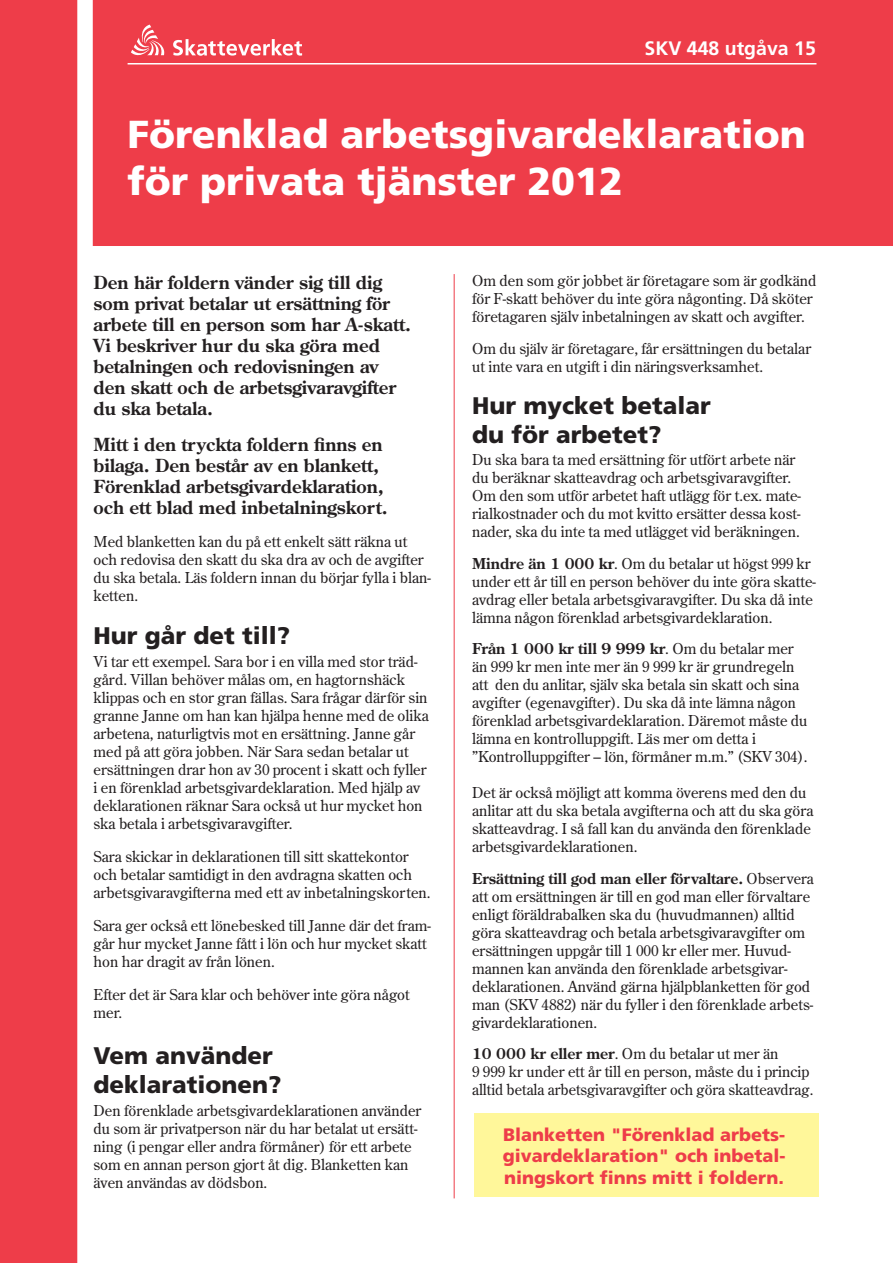
<style>
.page{position:relative;width:893px;height:1263px;background:#fff}
.page>*{position:absolute;margin:0;border:0;box-sizing:border-box;transform-origin:0 0}
.t1{font:900 39px/46.8px "Frutiger";color:#fff}
.t2{font:900 24px/28.8px "Frutiger";color:#231f20}
.t3{font:700 19.5px "Frutiger";color:#fff}
.t4{font:700 18px/21px "Century Old Style";color:#231f20}
.t5{font:900 18px/21.6px "Frutiger";color:#ee3d49;text-align:justify}
.t6{font:15px/18px "Century Old Style";color:#231f20}
.s1{font-weight:700}
</style>
<div class="page">
<div style="left:0;top:0;width:77px;height:1263px;background:#ee3d49"></div>
<div style="left:474px;top:1113px;width:344px;height:84px;background:#fff79a"></div>
<div style="left:93px;top:0;width:800px;height:246px;background:#ee3d49"></div>
<hr style="left:454px;top:274px;width:1px;height:924px;background:#ee3d49">
<svg style="left:173px;top:39px;width:129px;height:17px"></svg>
<svg style="left:131px;top:25px;width:33px;height:32px"></svg>
<hr style="left:128px;top:63px;width:688px;height:2px;background:#fff">
<h3 class="t3" style="left:644px;top:37px;width:173px">SKV 448 utgåva 15</h3>
<h1 class="t1" style="left:128px;top:110px;width:680px">Förenklad arbetsgivardeklaration för privata tjänster 2012</h1>
<p class="t4" style="left:94px;top:271px;width:319px">Den här foldern vänder sig till dig som privat betalar ut ersättning för arbete till en person som har A-skatt.<br>Vi beskriver hur du ska göra med betalningen och redovisningen av den skatt och de arbetsgivaravgifter du ska betala.</p>
<p class="t4" style="left:94px;top:433px;width:296px">Mitt i den tryckta foldern finns en bilaga. Den består av en blankett, Förenklad arbetsgivardeklaration, och ett blad med inbetalningskort.</p>
<p class="t6" style="left:94px;top:532px;width:339px">Med blanketten kan du på ett enkelt sätt räkna ut och redovisa den skatt du ska dra av och de avgifter du ska betala. Läs foldern innan du börjar fylla i blan&shy;ketten.</p>
<h2 class="t2" style="left:94px;top:621px;width:198px">Hur går det till?</h2>
<p class="t6" style="left:94px;top:652px;width:337px">Vi tar ett exempel. Sara bor i en villa med stor träd&shy;gård. Villan behöver målas om, en hagtornshäck klippas och en stor gran fällas. Sara frågar därför sin granne Janne om han kan hjälpa henne med de olika arbetena, naturligtvis mot en ersättning. Janne går med på att göra jobben. När Sara sedan betalar ut ersättningen drar hon av 30 procent i skatt och fyller i en förenklad arbetsgivardeklaration. Med hjälp av deklarationen räknar Sara också ut hur mycket hon ska betala i arbetsgivaravgifter.</p>
<p class="t6" style="left:94px;top:847px;width:339px">Sara skickar in deklarationen till sitt skattekontor och betalar samtidigt in den avdragna skatten och arbetsgivaravgifterna med ett av inbetalningskorten.</p>
<p class="t6" style="left:94px;top:916px;width:339px">Sara ger också ett lönebesked till Janne där det fram&shy;går hur mycket Janne fått i lön och hur mycket skatt hon har dragit av från lönen.</p>
<p class="t6" style="left:94px;top:985px;width:318px">Efter det är Sara klar och behöver inte göra något mer.</p>
<h2 class="t2" style="left:94px;top:1041px;width:190px">Vem använder deklarationen?</h2>
<p class="t6" style="left:94px;top:1100px;width:329px">Den förenklade arbetsgivardeklarationen använder du som är privatperson när du har betalat ut ersätt&shy;ning (i pengar eller andra förmåner) för ett arbete som en annan person gjort åt dig. Blanketten kan även användas av dödsbon.</p>
<p class="t6" style="left:472px;top:271px;width:346px">Om den som gör jobbet är företagare som är godkänd för F-skatt behöver du inte göra någonting. Då sköter företagaren själv inbetalningen av skatt och avgifter.</p>
<p class="t6" style="left:472px;top:339px;width:341px">Om du själv är företagare, får ersättningen du betalar ut inte vara en utgift i din näringsverksamhet.</p>
<h2 class="t2" style="left:472px;top:391px;width:240px">Hur mycket betalar du för arbetet?</h2>
<p class="t6" style="left:472px;top:450px;width:331px">Du ska bara ta med ersättning för utfört arbete när du beräknar skatteavdrag och arbetsgivaravgifter.<br>Om den som utför arbetet haft utlägg för t.ex. mate&shy;rialkostnader och du mot kvitto ersätter dessa kost&shy;nader, ska du inte ta med utlägget vid beräkningen.</p>
<p class="t6" style="left:472px;top:554px;width:345px"><span class="s1">Mindre än 1 000 kr</span>. Om du betalar ut högst 999 kr under ett år till en person behöver du inte göra skatte&shy;avdrag eller betala arbetsgivaravgifter. Du ska då inte lämna någon förenklad arbetsgivardeklaration.</p>
<p class="t6" style="left:472px;top:639px;width:337px"><span class="s1">Från 1 000 kr till 9 999 kr</span>. Om du betalar mer än 999 kr men inte mer än 9 999 kr är grundregeln att den du anlitar, själv ska betala sin skatt och sina avgifter (egenavgifter). Du ska då inte lämna någon förenklad arbetsgivardeklaration. Däremot måste du lämna en kontrolluppgift. Läs mer om detta i ”Kontrolluppgifter – lön, förmåner m.m.” (SKV 304).</p>
<p class="t6" style="left:472px;top:783px;width:343px">Det är också möjligt att komma överens med den du anlitar att du ska betala avgifterna och att du ska göra skatteavdrag. I så fall kan du använda den förenklade arbetsgivardeklarationen.</p>
<p class="t6" style="left:472px;top:869px;width:343px"><span class="s1">Ersättning till god man eller förvaltare.</span> Observera att om ersättningen är till en god man eller förvaltare enligt föräldrabalken ska du (huvudmannen) alltid göra skatteavdrag och betala arbetsgivaravgifter om ersättningen uppgår till 1 000 kr eller mer. Huvud&shy;mannen kan använda den förenklade arbetsgivar&shy;deklarationen. Använd gärna hjälpblanketten för god man (SKV 4882) när du fyller i den förenklade arbets&shy;givardeklarationen.</p>
<p class="t6" style="left:472px;top:1044px;width:343px"><span class="s1">10 000 kr eller mer</span>. Om du betalar ut mer än<br>9 999 kr under ett år till en person, måste du i princip alltid betala arbetsgivaravgifter och göra skatteavdrag.</p>
<p class="t5" style="left:503px;top:1123px;width:284px">Blanketten "Förenklad arbets&shy;givardeklaration" och inbetal&shy;ningskort finns mitt i foldern.</p>
</div>
